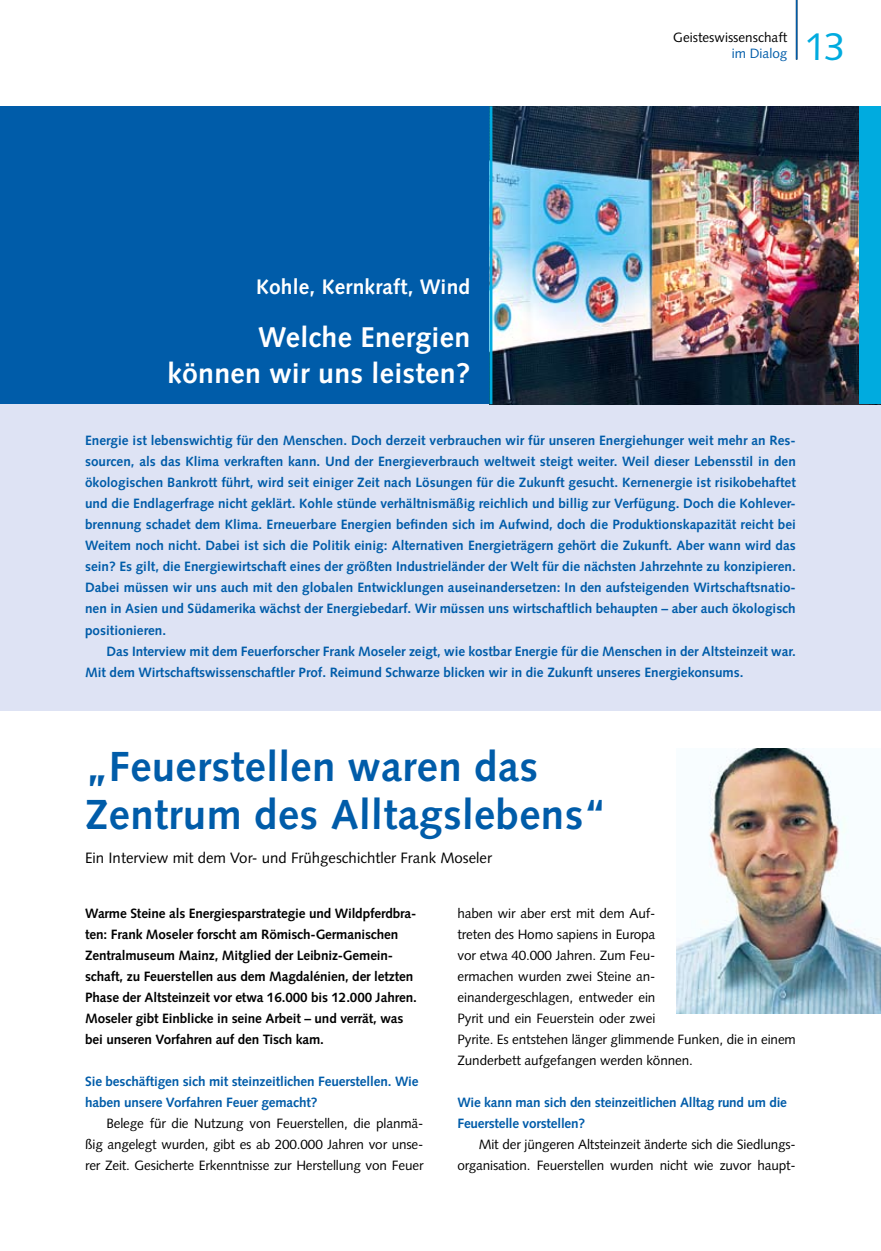
<style>
.page{position:relative;width:881px;height:1251px;background:#fff}
.page>*{position:absolute;margin:0;border:0;box-sizing:border-box;transform-origin:0 0}
.t1{font:700 42px/48px "Syntax";letter-spacing:.01em;color:#005ca9}
.t2{font:39px "Syntax";color:#00abdf}
.t3{font:700 28.5px/36px "Syntax";letter-spacing:.01em;color:#fff;text-align:right}
.t4{font:700 21px "Syntax";letter-spacing:.01em;color:#fff}
.t5{font:15px "Syntax";color:#000}
.t6{font:700 13.5px/21px "Syntax";letter-spacing:-.005em;color:#005ca9}
.t7{font:13.5px/21px "Syntax";letter-spacing:-.01em;color:#000;text-align:justify}
.t8{font:700 13.5px/21px "Syntax";letter-spacing:-.01em;color:#000}
.t9{font:13.5px "Syntax";color:#005ca9}
</style>
<div class="page">
<div style="left:0;top:404px;width:880px;height:306px;background:#dee3f4"></div>
<div style="left:0;top:106px;width:880px;height:298px;background:#005ca9"></div>
<img style="left:492px;top:106px;width:367px;height:298px">
<div style="left:859px;top:106px;width:21px;height:298px;background:#00abdf"></div>
<hr style="left:795px;top:0;width:2px;height:60px;background:#005ca9">
<hr style="left:489px;top:106px;width:3px;height:298px;background:#00abdf">
<img style="left:676px;top:748px;width:204px;height:265px">
<p class="t7" style="left:673px;top:26px;width:115px">Geisteswissenschaft</p>
<p class="t9" style="left:731px;top:45px;width:57px">im Dialog</p>
<h2 class="t2" style="left:804px;top:23px;width:43px">13</h2>
<h3 class="t4" style="left:256px;top:274px;width:216px">Kohle, Kernkraft, Wind</h3>
<h3 class="t3" style="left:167px;top:319px;width:304px">Welche Energien können wir uns leisten?</h3>
<p class="t6" style="left:85px;top:430px;width:712px;text-align:justify">Energie ist lebenswichtig für den Menschen. Doch derzeit verbrauchen wir für unseren Energiehunger weit mehr an Res&shy;sourcen, als das Klima verkraften kann. Und der Energieverbrauch weltweit steigt weiter. Weil dieser Lebensstil in den ökologischen Bankrott führt, wird seit einiger Zeit nach Lösungen für die Zukunft gesucht. Kernenergie ist risikobehaftet und die Endlagerfrage nicht geklärt. Kohle stünde verhältnismäßig reichlich und billig zur Verfügung. Doch die Kohlever&shy;brennung schadet dem Klima. Erneuerbare Energien befinden sich im Aufwind, doch die Produktionskapazität reicht bei Weitem noch nicht. Dabei ist sich die Politik einig: Alternativen Energieträgern gehört die Zukunft. Aber wann wird das sein? Es gilt, die Energiewirtschaft eines der größten Industrieländer der Welt für die nächsten Jahrzehnte zu konzipieren.<br>Dabei müssen wir uns auch mit den globalen Entwicklungen auseinandersetzen: In den aufsteigenden Wirtschaftsnatio&shy;nen in Asien und Südamerika wächst der Energiebedarf. Wir müssen uns wirtschaftlich behaupten – aber auch ökologisch positionieren.</p>
<p class="t6" style="left:85px;top:640px;width:712px;text-indent:21px">Das Interview mit dem Feuerforscher Frank Moseler zeigt, wie kostbar Energie für die Menschen in der Altsteinzeit war.<br>Mit dem Wirtschaftswissenschaftler Prof. Reimund Schwarze blicken wir in die Zukunft unseres Energiekonsums.</p>
<h1 class="t1" style="left:85px;top:742px;width:523px">„Feuerstellen waren das<br>Zentrum des Alltagslebens“</h1>
<p class="t5" style="left:85px;top:848px;width:408px">Ein Interview mit dem Vor- und Frühgeschichtler Frank Moseler</p>
<p class="t8" style="left:85px;top:902px;width:333px">Warme Steine als Energiesparstrategie und Wildpferdbra&shy;ten: Frank Moseler forscht am Römisch-Germanischen Zentralmuseum Mainz, Mitglied der Leibniz-Gemein&shy;schaft, zu Feuerstellen aus dem Magdalénien, der letzten Phase der Altsteinzeit vor etwa 16.000 bis 12.000 Jahren.<br>Moseler gibt Einblicke in seine Arbeit – und verrät, was bei unseren Vorfahren auf den Tisch kam.</p>
<p class="t6" style="left:85px;top:1070px;width:335px">Sie beschäftigen sich mit steinzeitlichen Feuerstellen. Wie haben unsere Vorfahren Feuer gemacht?</p>
<p class="t7" style="left:85px;top:1112px;width:340px;text-indent:21px">Belege für die Nutzung von Feuerstellen, die planmä&shy;ßig angelegt wurden, gibt es ab 200.000 Jahren vor unse&shy;rer Zeit. Gesicherte Erkenntnisse zur Herstellung von Feuer</p>
<p class="t7" style="left:457px;top:902px;width:340px;text-align:left">haben wir aber erst mit dem Auf-<br>treten des Homo sapiens in Europa<br>vor etwa 40.000 Jahren. Zum Feu-<br>ermachen wurden zwei Steine an-<br>einandergeschlagen, entweder ein<br>Pyrit und ein Feuerstein oder zwei<br>Pyrite. Es entstehen länger glimmende Funken, die in einem Zunderbett aufgefangen werden können.</p>
<p class="t6" style="left:457px;top:1091px;width:331px">Wie kann man sich den steinzeitlichen Alltag rund um die<br>Feuerstelle vorstellen?</p>
<p class="t7" style="left:457px;top:1133px;width:339px;text-align:right">Mit der jüngeren Altsteinzeit änderte sich die Siedlungs&shy;organisation. Feuerstellen wurden nicht wie zuvor haupt-</p>
</div>
